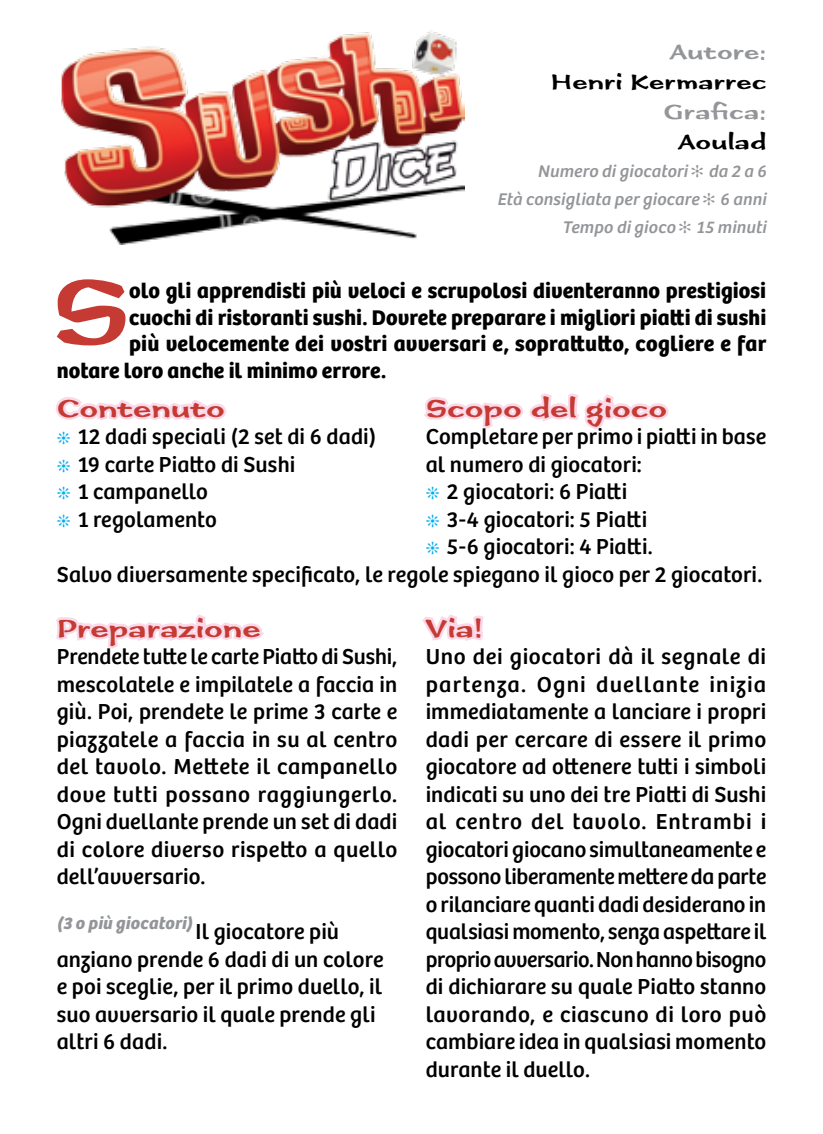
<style>
.page{position:relative;width:823px;height:1134px;background:#fff}
.page>*{position:absolute;margin:0;border:0;box-sizing:border-box;transform-origin:0 0}
.t1{font:111.5px "Immi Five O Five Std";color:#c53a33}
.t2{font:30px "Immi Five O Five Std";letter-spacing:.005em;color:#c53a33}
.t3{font:25px "Immi Five O Five Std";letter-spacing:.01em;color:#000}
.t4{font:25px "Immi Five O Five Std";letter-spacing:.015em;color:#939598}
.t5{font:22.5px/27.5px "Bree";letter-spacing:.005em;color:#000;text-align:justify}
.t6{font:700 22px "Bree";letter-spacing:.005em;color:#000}
.t7{font:italic 17.5px/28px "Bree";letter-spacing:.015em;color:#939598;text-align:right}
.t8{font:italic 700 17.5px "Bree";letter-spacing:.015em;color:#939598}
.s1{color:#00aeef}
.s2{font-weight:400;font-style:normal;font-size:22.5px;color:#000}
</style>
<div class="page">
<svg style="left:422px;top:614px;width:62px;height:27px"></svg>
<svg style="left:56px;top:614px;width:208px;height:35px"></svg>
<svg style="left:56px;top:397px;width:170px;height:23px"></svg>
<svg style="left:424px;top:393px;width:245px;height:36px"></svg>
<img style="left:61px;top:30px;width:403px;height:214px">
<p class="t4" style="left:669px;top:39px;width:98px">Autore:</p>
<p class="t3" style="left:550px;top:69px;width:217px">Henri Kermarrec</p>
<p class="t4" style="left:663px;top:99px;width:104px">Grafica:</p>
<p class="t3" style="left:677px;top:129px;width:90px">Aoulad</p>
<p class="t7" style="left:496px;top:157px;width:270px">Numero di giocatori ✻ da 2 a 6<br>Età consigliata per giocare ✻ 6 anni<br>Tempo di gioco ✻ 15 minuti</p>
<h1 class="t1" style="left:51px;top:256px;width:80px">S</h1>
<p class="t6" style="left:129px;top:278px;width:638px">olo gli apprendisti più veloci e scrupolosi diventeranno prestigiosi</p>
<p class="t6" style="left:129px;top:304px;width:638px">cuochi di ristoranti sushi. Dovrete preparare i migliori piatti di sushi</p>
<p class="t6" style="left:129px;top:330px;width:638px">più velocemente dei vostri avversari e, soprattutto, cogliere e far</p>
<p class="t6" style="left:57px;top:357px;width:330px">notare loro anche il minimo errore.</p>
<h2 class="t2" style="left:425px;top:393px;width:243px">Scopo del gioco</h2>
<p class="t5" style="left:425px;top:423px;width:342px">Completare per primo i piatti in base</p>
<p class="t5" style="left:425px;top:451px;width:217px">al numero di giocatori:</p>
<p class="t5" style="left:425px;top:478px;width:203px"><span class="s1">❊</span> 2 giocatori: 6 Piatti</p>
<p class="t5" style="left:425px;top:506px;width:223px"><span class="s1">❊</span> 3-4 giocatori: 5 Piatti</p>
<p class="t5" style="left:425px;top:533px;width:228px"><span class="s1">❊</span> 5-6 giocatori: 4 Piatti.</p>
<p class="t5" style="left:57px;top:561px;width:706px">Salvo diversamente specificato, le regole spiegano il gioco per 2 giocatori.</p>
<h2 class="t2" style="left:57px;top:393px;width:170px">Contenuto</h2>
<p class="t5" style="left:57px;top:423px;width:321px;text-align:left"><span class="s1">❊</span> 12 dadi speciali (2 set di 6 dadi) <span class="s1">❊</span> 19 carte Piatto di Sushi<br><span class="s1">❊</span> 1 campanello<br><span class="s1">❊</span> 1 regolamento</p>
<h2 class="t2" style="left:57px;top:613px;width:205px">Preparazione</h2>
<p class="t5" style="left:57px;top:643px;width:342px">Prendete tutte le carte Piatto di Sushi, mescolatele e impilatele a faccia in giù. Poi, prendete le prime 3 carte e piazzatele a faccia in su al centro del tavolo. Mettete il campanello dove tutti possano raggiungerlo.<br>Ogni duellante prende un set di dadi di colore diverso rispetto a quello dell’avversario.</p>
<p class="t8" style="left:57px;top:913px;width:284px">(3 o più giocatori) <span class="s2">Il giocatore più</span></p>
<p class="t5" style="left:57px;top:946px;width:328px;text-align:left">anziano prende 6 dadi di un colore e poi sceglie, per il primo duello, il suo avversario il quale prende gli altri 6 dadi.</p>
<h2 class="t2" style="left:425px;top:613px;width:59px">Via!</h2>
<p class="t5" style="left:425px;top:643px;width:342px">Uno dei giocatori dà il segnale di partenza. Ogni duellante inizia immediatamente a lanciare i propri dadi per cercare di essere il primo giocatore ad ottenere tutti i simboli indicati su uno dei tre Piatti di Sushi al centro del tavolo. Entrambi i giocatori giocano simultaneamente e possono liberamente mettere da parte o rilanciare quanti dadi desiderano in qualsiasi momento, senza aspettare il proprio avversario. Non hanno bisogno di dichiarare su quale Piatto stanno lavorando, e ciascuno di loro può cambiare idea in qualsiasi momento durante il duello.</p>
</div>
